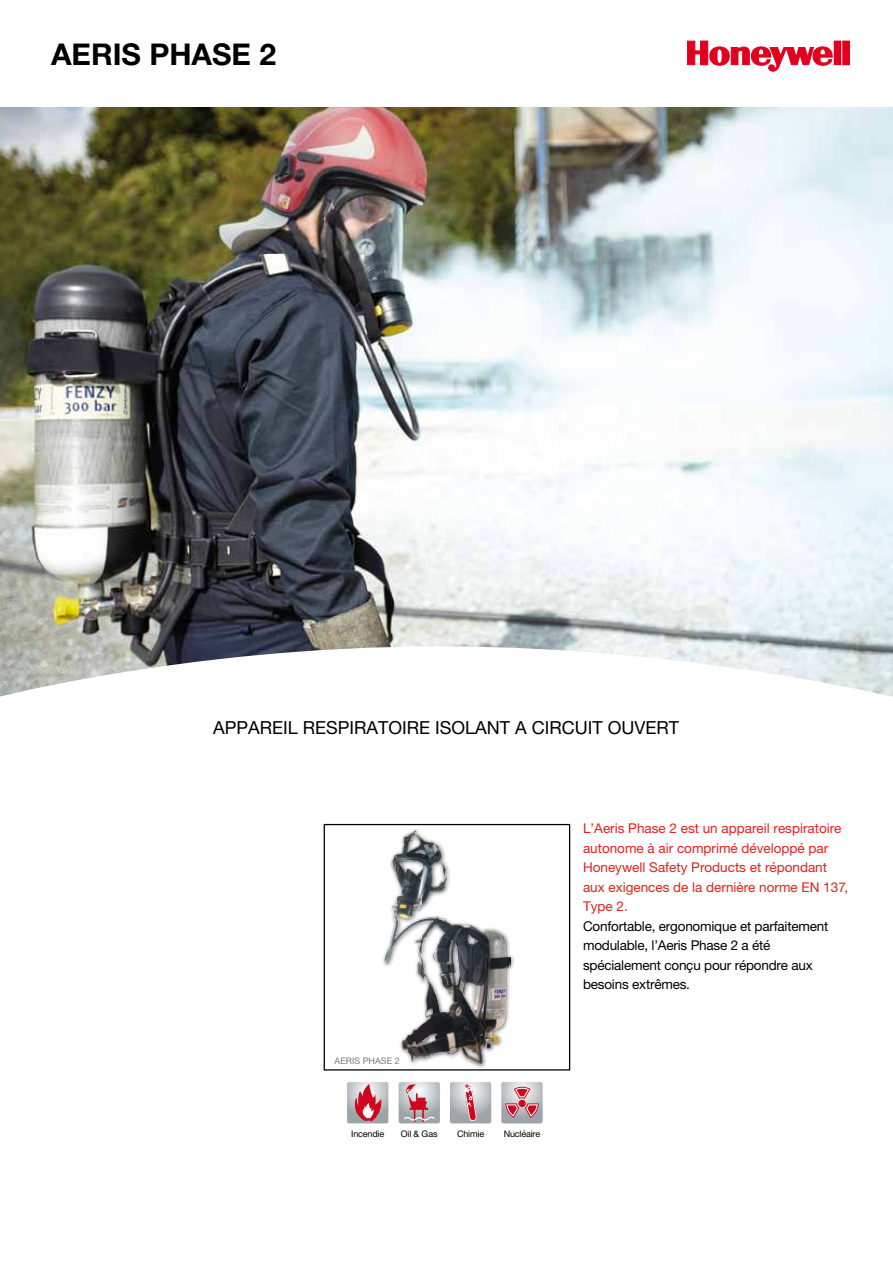
<style>
.page{position:relative;width:893px;height:1263px;background:#fff}
.page>*{position:absolute;margin:0;border:0;box-sizing:border-box;transform-origin:0 0}
.t1{font:700 30px "Helvetica Neue LT Pro";color:#000}
.t2{font:18px "Helvetica Neue LT Pro";color:#000}
.t3{font:13.5px/19.5px "Helvetica Neue LT Pro";color:#e32119}
.t4{font:13.5px/19.5px "Helvetica Neue LT Pro";letter-spacing:-.015em;color:#000}
.t5{font:9px "Helvetica Neue LT Pro";letter-spacing:-.02em;color:#000}
.t6{font:9px "Helvetica Neue LT Pro";color:#757c81}
</style>
<div class="page">
<img style="left:0;top:107px;width:893px;height:539px">
<svg style="left:0;top:646px;width:893px;height:425px"></svg>
<svg style="left:687px;top:41px;width:146px;height:30px"></svg>
<div style="left:834px;top:41px;width:7px;height:24px;background:#e2001f"></div>
<div style="left:843px;top:41px;width:6px;height:24px;background:#e2001f"></div>
<div style="left:381px;top:827px;width:135px;height:242px;background:#fff"></div>
<img style="left:385px;top:830px;width:125px;height:233px">
<div style="left:324px;top:824px;width:246px;height:246px;border:1px solid #000"></div>
<div style="left:398px;top:1081px;width:43px;height:43px;border:1px solid #fff;border-radius:3px"></div>
<svg style="left:398px;top:1081px;width:42px;height:43px;background:#c4acb1"></svg>
<svg style="left:501px;top:1082px;width:42px;height:42px;background:#c4a3aa"></svg>
<svg style="left:450px;top:1082px;width:42px;height:42px;background:#c3b4b9"></svg>
<div style="left:346px;top:1081px;width:43px;height:43px;border:1px solid #fff;border-radius:3px"></div>
<svg style="left:347px;top:1081px;width:42px;height:43px;background:#c7959d"></svg>
<h1 class="t1" style="left:51px;top:36px;width:227px">AERIS PHASE 2</h1>
<h2 class="t2" style="left:213px;top:717px;width:467px">APPAREIL RESPIRATOIRE ISOLANT A CIRCUIT OUVERT</h2>
<p class="t6" style="left:335px;top:1055px;width:67px">AERIS PHASE 2</p>
<p class="t5" style="left:351px;top:1129px;width:34px">Incendie</p>
<p class="t5" style="left:401px;top:1129px;width:38px">Oil &amp; Gas</p>
<p class="t5" style="left:457px;top:1129px;width:29px">Chimie</p>
<p class="t5" style="left:504px;top:1129px;width:38px">Nucléaire</p>
<p class="t3" style="left:583px;top:818px;width:267px">L’Aeris Phase 2 est un appareil respiratoire autonome à air comprimé développé par Honeywell Safety Products et répondant aux exigences de la dernière norme EN 137, Type 2.</p>
<p class="t4" style="left:583px;top:916px;width:247px">Confortable, ergonomique et parfaitement modulable, l’Aeris Phase 2 a été spécialement conçu pour répondre aux besoins extrêmes.</p>
</div>
